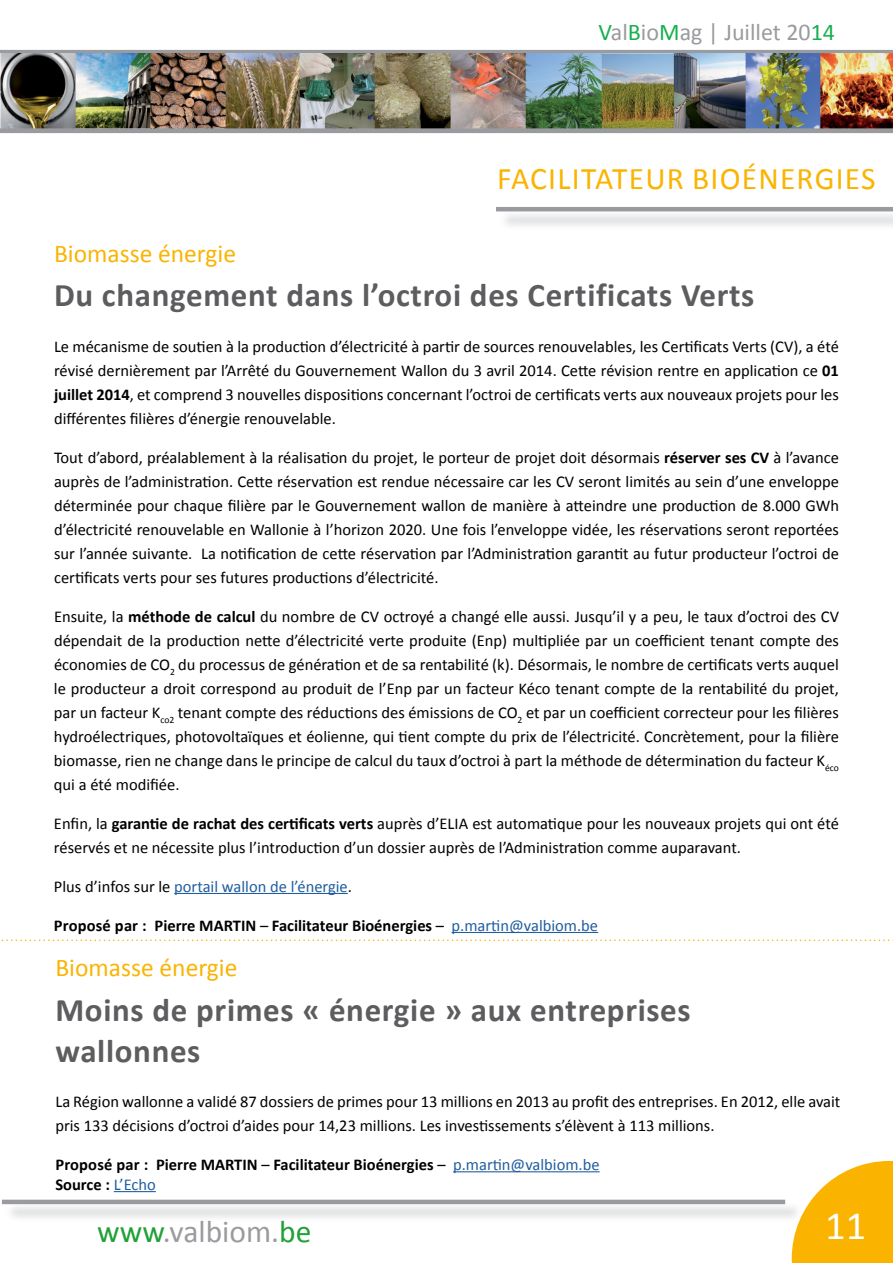
<style>
.page{position:relative;width:893px;height:1263px;background:#fff}
.page>*{position:absolute;margin:0;border:0;box-sizing:border-box;transform-origin:0 0}
.t1{font:40.5px "Calibri";color:#fff}
.t2{font:700 33px/40.5px "Calibri";letter-spacing:.02em;color:#5d5d60}
.t3{font:31.5px "Calibri";letter-spacing:.04em;color:#fab400}
.t4{font:31.5px "Calibri";color:#999b9e}
.t5{font:25.5px "Calibri";color:#fab400}
.t6{font:24px "Calibri";color:#999b9e}
.t7{font:16.5px/24px "Calibri";color:#000;text-align:justify}
.t8{font:700 16.5px/19.8px "Calibri";color:#000}
.t9{font:16.5px "Calibri";color:#215e9e}
.s1{color:#17b04f}
.s2{font-weight:700}
.s3{color:#000}
.s4{font-weight:400}
.s5{font-weight:400;color:#215e9e}
.s6{color:#20a136}
</style>
<div class="page">
<svg style="left:792px;top:1161px;width:101px;height:102px"></svg>
<div style="left:5px;top:1202px;width:798px;height:21px;background:#b1b4b6;opacity:.75"></div>
<hr style="left:2px;top:1200px;width:783px;height:4px;background:#999b9e">
<hr style="left:0;top:50px;width:893px;height:4px;background:#999b9e">
<img style="left:0;top:53px;width:893px;height:75px">
<div style="left:0;top:128px;width:893px;height:5px;background:#999b9e"></div>
<div style="left:499px;top:209px;width:394px;height:21px;background:#b1b4b6;opacity:.75"></div>
<hr style="left:496px;top:207px;width:397px;height:4px;background:#999b9e">
<hr style="left:174px;top:893px;width:174px;height:1px;background:#215e9e">
<hr style="left:452px;top:932px;width:146px;height:1px;background:#215e9e">
<svg style="left:1px;top:939px;width:892px;height:2px"></svg>
<hr style="left:453px;top:1171px;width:147px;height:1px;background:#215e9e">
<hr style="left:114px;top:1191px;width:42px;height:1px;background:#215e9e">
<h3 class="t6" style="left:599px;top:17px;width:238px"><span class="s1">V</span>al<span class="s1">B</span>io<span class="s1">M</span>ag | Juillet 20<span class="s1">14</span></h3>
<h3 class="t3" style="left:497px;top:159px;width:77px">FACIlitateu</h3>
<h3 class="t3" style="left:667px;top:159px;width:183px">r bioénergies</h3>
<h3 class="t5" style="left:54px;top:237px;width:184px">Biomasse énergie</h3>
<h2 class="t2" style="left:54px;top:275px;width:702px">Du changement dans l’octroi des Certificats Verts</h2>
<p class="t7" style="left:54px;top:334px;width:786px">Le mécanisme de soutien à la production d’électricité à partir de sources renouvelables, les Certificats Verts (CV), a été révisé dernièrement par l’Arrêté du Gouvernement Wallon du 3 avril 2014. Cette révision rentre en application ce <span class="s2">01 juillet 2014</span>, et comprend 3 nouvelles dispositions concernant l’octroi de certificats verts aux nouveaux projets pour les différentes filières d’énergie renouvelable.</p>
<p class="t7" style="left:54px;top:445px;width:786px">Tout d’abord, préalablement à la réalisation du projet, le porteur de projet doit désormais <span class="s2">réserver ses CV</span> à l’avance auprès de l’administration. Cette réservation est rendue nécessaire car les CV seront limités au sein d’une enveloppe déterminée pour chaque filière par le Gouvernement wallon de manière à atteindre une production de 8.000 GWh d’électricité renouvelable en Wallonie à l’horizon 2020. Une fois l’enveloppe vidée, les réservations seront reportées sur l’année suivante. La notification de cette réservation par l’Administration garantit au futur producteur l’octroi de certificats verts pour ses futures productions d’électricité.</p>
<p class="t7" style="left:54px;top:604px;width:787px">Ensuite, la <span class="s2">méthode de calcul</span> du nombre de CV octroyé a changé elle aussi. Jusqu’il y a peu, le taux d’octroi des CV dépendait de la production nette d’électricité verte produite (Enp) multipliée par un coefficient tenant compte des économies de CO<sub>2</sub> du processus de génération et de sa rentabilité (k). Désormais, le nombre de certificats verts auquel le producteur a droit correspond au produit de l’Enp par un facteur Kéco tenant compte de la rentabilité du projet, par un facteur K<sub>co2</sub> tenant compte des réductions des émissions de CO<sub>2</sub> et par un coefficient correcteur pour les filières hydroélectriques, photovoltaïques et éolienne, qui tient compte du prix de l’électricité. Concrètement, pour la filière biomasse, rien ne change dans le principe de calcul du taux d’octroi à part la méthode de détermination du facteur K<sub>éco </sub>qui a été modifiée.</p>
<p class="t7" style="left:54px;top:811px;width:786px">Enfin, la <span class="s2">garantie de rachat des certificats verts</span> auprès d’ELIA est automatique pour les nouveaux projets qui ont été réservés et ne nécessite plus l’introduction d’un dossier auprès de l’Administration comme auparavant.</p>
<p class="t9" style="left:54px;top:876px;width:300px"><span class="s3">Plus d’infos sur le</span> portail wallon de l’énergie<span class="s3">.</span></p>
<p class="t8" style="left:54px;top:915px;width:546px">Proposé par : Pierre MARTIN <span class="s4">–</span> Facilitateur Bioénergies <span class="s4">–</span> <span class="s5">p.martin@valbiom.be</span></p>
<h3 class="t5" style="left:55px;top:952px;width:184px">Biomasse énergie</h3>
<h2 class="t2" style="left:55px;top:990px;width:637px">Moins de primes « énergie » aux entreprises wallonnes</h2>
<p class="t7" style="left:55px;top:1089px;width:786px">La Région wallonne a validé 87 dossiers de primes pour 13 millions en 2013 au profit des entreprises. En 2012, elle avait pris 133 décisions d’octroi d’aides pour 14,23 millions. Les investissements s’élèvent à 113 millions.</p>
<p class="t8" style="left:55px;top:1154px;width:546px">Proposé par : Pierre MARTIN <span class="s4">–</span> Facilitateur Bioénergies <span class="s4">–</span> <span class="s5">p.martin@valbiom.be<br></span>Source : <span class="s5">L’Echo</span></p>
<h3 class="t4" style="left:97px;top:1212px;width:216px"><span class="s6">www</span>.valbiom.<span class="s6">be</span></h3>
<h1 class="t1" style="left:825px;top:1200px;width:43px">11</h1>
</div>
